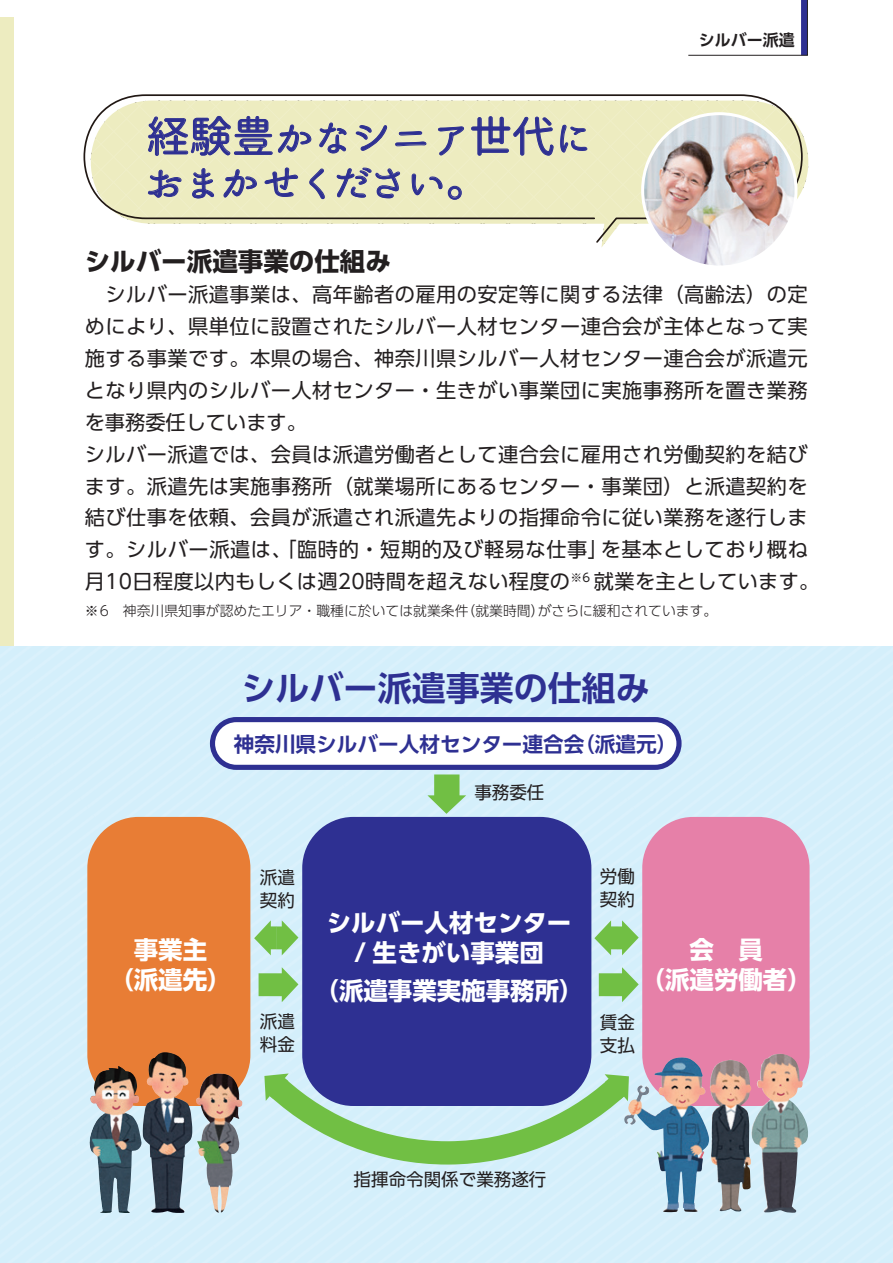
<style>
.page{position:relative;width:893px;height:1263px;background:#fff}
.page>*{position:absolute;margin:0;border:0;box-sizing:border-box;transform-origin:0 0}
.t1{font:42.45px/44.7px "Honoka Maru Gothic";color:#2e3092}
.t2{font:700 34.05px "UD Shin Go Pro De";color:#2e3092}
.t3{font:700 25.5px "UD Shin Go Pro";color:#231f20}
.t4{font:700 24.45px/29.7px "UD Shin Go Pro";color:#fff;text-align:center}
.t5{font:700 20.55px "UD Shin Go Pro De";color:#2e3092}
.t6{font:20.25px/32px "UD Shin Go Pro";letter-spacing:.025em;color:#231f20}
.t7{font:17.55px/23.4px "UD Shin Go Pro";color:#231f20}
.t8{font:700 15.9px "UD Shin Go Pro De";color:#231f20}
.t9{font:300 13.8px "UD Shin Go Pro";color:#231f20}
</style>
<div class="page">
<div style="left:0;top:17px;width:14px;height:1246px;background:#edecc0"></div>
<div style="left:0;top:647px;width:893px;height:616px;background:#d4effb"></div>
<div style="left:212px;top:720px;width:467px;height:47px;background:#fff;border-radius:24px"></div>
<div style="left:210px;top:717px;width:471px;height:53px;border:5px solid #2e3092;border-radius:24px"></div>
<svg style="left:254px;top:920px;width:44px;height:35px"></svg>
<svg style="left:258px;top:967px;width:40px;height:35px"></svg>
<svg style="left:594px;top:920px;width:44px;height:35px"></svg>
<svg style="left:599px;top:967px;width:39px;height:35px"></svg>
<div style="left:302px;top:817px;width:289px;height:289px;background:#2e3092;border-radius:51px"></div>
<div style="left:87px;top:817px;width:163px;height:289px;background:#e87d35;border-radius:51px"></div>
<div style="left:642px;top:817px;width:167px;height:289px;background:#e680a8;border-radius:51px"></div>
<svg style="left:264px;top:1073px;width:360px;height:91px"></svg>
<svg style="left:427px;top:774px;width:39px;height:40px"></svg>
<svg style="left:130px;top:136px;width:678px;height:111px"></svg>
<svg style="left:594px;top:220px;width:62px;height:24px"></svg>
<svg style="left:83px;top:94px;width:720px;height:126px;background:#e6e5c0"></svg>
<svg style="left:148px;top:116px;width:164px;height:43px;background:#c2c2b6"></svg>
<svg style="left:319px;top:122px;width:28px;height:32px"></svg>
<svg style="left:355px;top:124px;width:32px;height:27px"></svg>
<svg style="left:395px;top:131px;width:32px;height:16px"></svg>
<svg style="left:438px;top:127px;width:26px;height:29px"></svg>
<svg style="left:471px;top:94px;width:83px;height:62px;background:#d3d2bb"></svg>
<svg style="left:560px;top:124px;width:27px;height:30px"></svg>
<svg style="left:148px;top:169px;width:33px;height:30px"></svg>
<svg style="left:192px;top:168px;width:22px;height:30px"></svg>
<svg style="left:224px;top:169px;width:34px;height:29px"></svg>
<svg style="left:265px;top:167px;width:33px;height:30px"></svg>
<svg style="left:309px;top:168px;width:16px;height:31px"></svg>
<svg style="left:336px;top:167px;width:64px;height:31px;background:#c8c8b7"></svg>
<svg style="left:411px;top:173px;width:51px;height:27px"></svg>
<svg style="left:688px;top:0;width:119px;height:56px"></svg>
<img style="left:642px;top:114px;width:154px;height:153px;border-radius:77px">
<div style="left:641px;top:112px;width:156px;height:156px;border:3px solid #fff;border-radius:50%"></div>
<img style="left:624px;top:1054px;width:185px;height:159px">
<img style="left:89px;top:1066px;width:53px;height:147px">
<img style="left:142px;top:1052px;width:51px;height:161px">
<img style="left:196px;top:1073px;width:47px;height:140px">
<h1 class="t1" style="left:147px;top:113px;width:447px">経験豊かなシニア世代におまかせください。</h1>
<p class="t8" style="left:699px;top:27px;width:97px">シルバー派遣</p>
<p class="t3" style="left:85px;top:240px;width:308px">シルバー派遣事業の仕組み</p>
<p class="t6" style="left:85px;top:278px;width:736px">　シルバー派遣事業は、高年齢者の雇用の安定等に関する法律（高齢法）の定めにより、県単位に設置されたシルバー人材センター連合会が主体となって実施する事業です。本県の場合、神奈川県シルバー人材センター連合会が派遣元となり県内のシルバー人材センター・生きがい事業団に実施事務所を置き業務を事務委任しています。<br>シルバー派遣では、会員は派遣労働者として連合会に雇用され労働契約を結びます。派遣先は実施事務所（就業場所にあるセンター・事業団）と派遣契約を結び仕事を依頼、会員が派遣され派遣先よりの指揮命令に従い業務を遂行します。シルバー派遣は、「臨時的・短期的及び軽易な仕事」を基本としており概ね月10日程度以内もしくは週20時間を超えない程度の<sup>※6</sup> 就業を主としています。</p>
<p class="t9" style="left:85px;top:599px;width:634px">※6　神奈川県知事が認めたエリア・職種に於いては就業条件（就業時間）がさらに緩和されています。</p>
<h2 class="t2" style="left:241px;top:661px;width:410px">シルバー派遣事業の仕組み</h2>
<p class="t5" style="left:234px;top:727px;width:445px">神奈川県シルバー人材センター連合会（派遣元）</p>
<p class="t7" style="left:474px;top:780px;width:72px">事務委任</p>
<p class="t7" style="left:600px;top:864px;width:37px">労働契約</p>
<p class="t7" style="left:260px;top:865px;width:37px">派遣契約</p>
<p class="t4" style="left:327px;top:907px;width:246px">シルバー人材センター/ 生きがい事業団</p>
<p class="t4" style="left:314px;top:975px;width:270px">（派遣事業実施事務所）</p>
<p class="t4" style="left:109px;top:935px;width:124px">事業主<br>（派遣先）</p>
<p class="t4" style="left:640px;top:935px;width:173px">会　員<br>（派遣労働者）</p>
<p class="t7" style="left:260px;top:1009px;width:37px">派遣料金</p>
<p class="t7" style="left:353px;top:1167px;width:194px">指揮命令関係で業務遂行</p>
<p class="t7" style="left:600px;top:1010px;width:37px">賃金支払</p>
</div>
